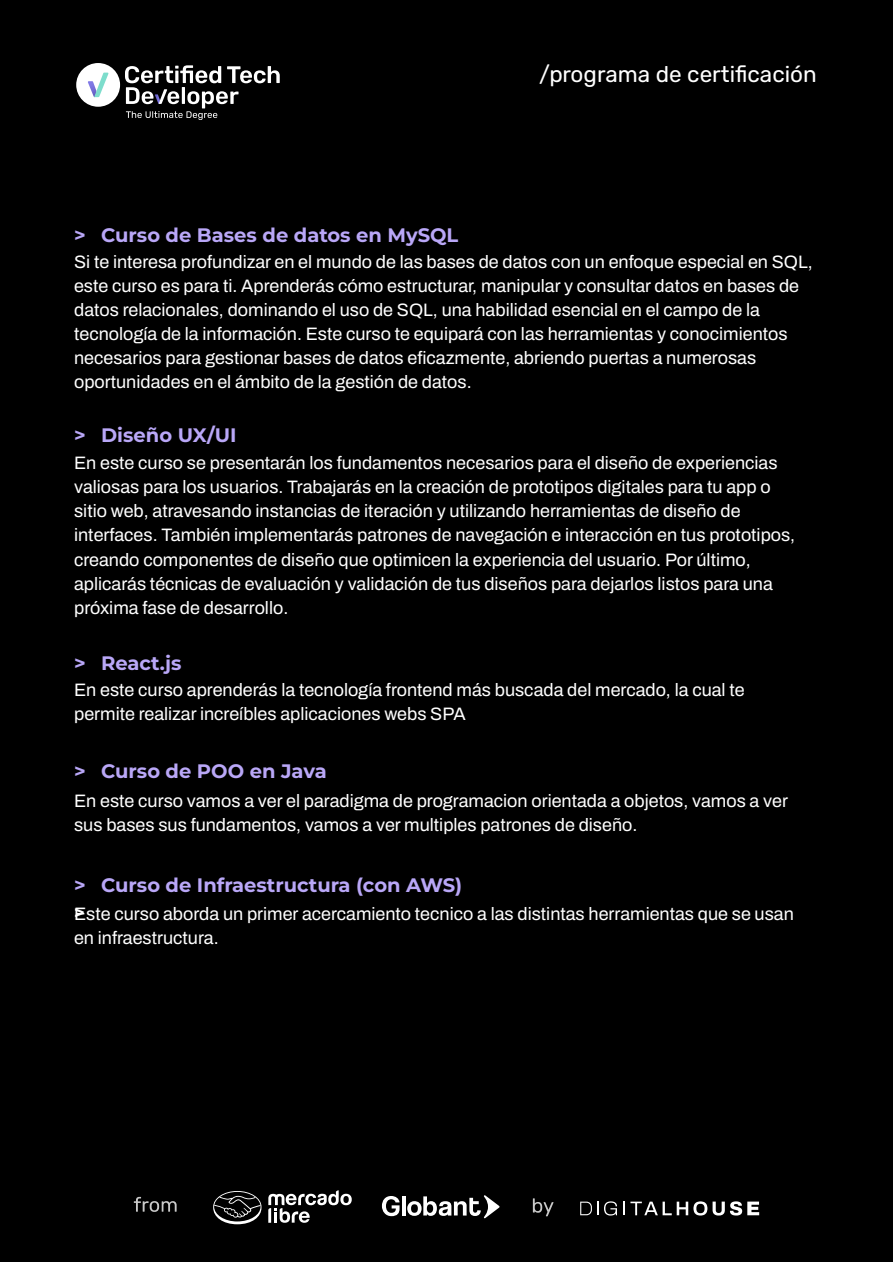
<style>
.page{position:relative;width:893px;height:1262px;background:#fff}
.page>*{position:absolute;margin:0;border:0;box-sizing:border-box;transform-origin:0 0}
.t1{font:300 22.5px "Rubik";color:#fff}
.t2{font:700 19.5px "Montserrat";color:#b9a7f7}
.t3{font:18px/24px "Archivo";color:#fff}
.t4{font:700 18px "Montserrat";color:#fff}
</style>
<div class="page">
<div style="left:0;top:0;width:892px;height:1262px;background:#000"></div>
<div style="left:76px;top:63px;width:44px;height:44px;background:#fff;border-radius:50%"></div>
<svg style="left:88px;top:73px;width:20px;height:24px"></svg>
<svg style="left:125px;top:65px;width:155px;height:55px"></svg>
<svg style="left:382px;top:1196px;width:17px;height:20px"></svg>
<hr style="left:402px;top:1196px;width:3px;height:19px;background:#fff">
<svg style="left:407px;top:1195px;width:92px;height:23px"></svg>
<svg style="left:533px;top:1198px;width:20px;height:18px"></svg>
<svg style="left:134px;top:1196px;width:43px;height:15px"></svg>
<svg style="left:213px;top:1191px;width:48px;height:33px"></svg>
<svg style="left:268px;top:1190px;width:84px;height:32px"></svg>
<svg style="left:604px;top:1201px;width:13px;height:14px"></svg>
<svg style="left:623px;top:1201px;width:101px;height:14px"></svg>
<svg style="left:730px;top:1201px;width:29px;height:14px"></svg>
<svg style="left:580px;top:1201px;width:18px;height:14px"></svg>
<p class="t2" style="left:74px;top:222px;width:386px">&gt; Curso de Bases de datos en MySQL</p>
<p class="t1" style="left:539px;top:58px;width:279px">/programa de certificación</p>
<p class="t3" style="left:74px;top:250px;width:740px">Si te interesa profundizar en el mundo de las bases de datos con un enfoque especial en SQL, este curso es para ti. Aprenderás cómo estructurar, manipular y consultar datos en bases de datos relacionales, dominando el uso de SQL, una habilidad esencial en el campo de la tecnología de la información. Este curso te equipará con las herramientas y conocimientos necesarios para gestionar bases de datos eficazmente, abriendo puertas a numerosas oportunidades en el ámbito de la gestión de datos.</p>
<p class="t2" style="left:74px;top:422px;width:164px">&gt; Diseño UX/UI</p>
<p class="t3" style="left:74px;top:451px;width:722px">En este curso se presentarán los fundamentos necesarios para el diseño de experiencias valiosas para los usuarios. Trabajarás en la creación de prototipos digitales para tu app o sitio web, atravesando instancias de iteración y utilizando herramientas de diseño de interfaces. También implementarás patrones de navegación e interacción en tus prototipos, creando componentes de diseño que optimicen la experiencia del usuario. Por último, aplicarás técnicas de evaluación y validación de tus diseños para dejarlos listos para una próxima fase de desarrollo.</p>
<p class="t2" style="left:74px;top:650px;width:109px">&gt; React.js</p>
<p class="t3" style="left:74px;top:678px;width:672px">En este curso aprenderás la tecnología frontend más buscada del mercado, la cual te permite realizar increíbles aplicaciones webs SPA</p>
<p class="t2" style="left:74px;top:758px;width:254px">&gt; Curso de POO en Java</p>
<p class="t3" style="left:74px;top:789px;width:715px">En este curso vamos a ver el paradigma de programacion orientada a objetos, vamos a ver sus bases sus fundamentos, vamos a ver multiples patrones de diseño.</p>
<p class="t2" style="left:74px;top:872px;width:389px">&gt; Curso de Infraestructura (con AWS)</p>
<p class="t4" style="left:74px;top:900px;width:12px">&gt;</p>
<p class="t3" style="left:74px;top:901px;width:721px">Este curso aborda un primer acercamiento tecnico a las distintas herramientas que se usan en infraestructura.</p>
</div>
